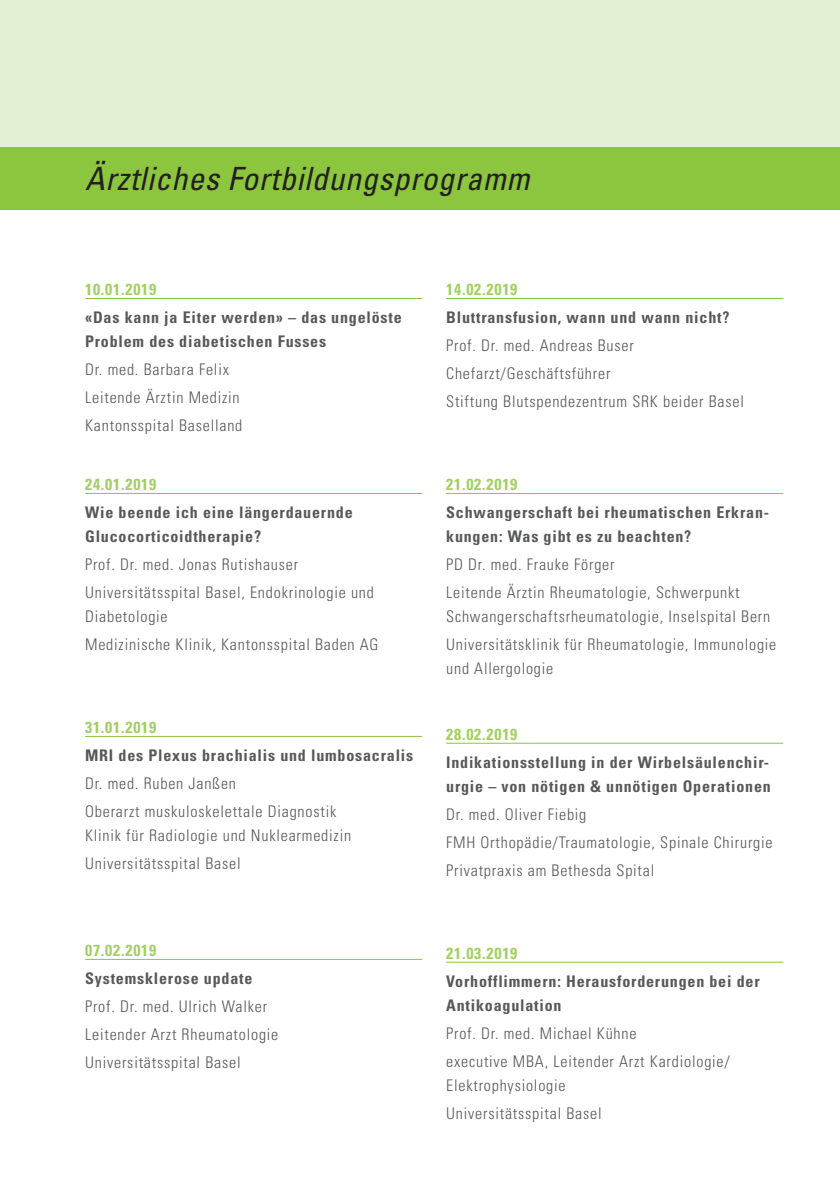
<style>
.page{position:relative;width:840px;height:1191px;background:#fff}
.page>*{position:absolute;margin:0;border:0;box-sizing:border-box;transform-origin:0 0}
.t1{font:italic condensed 32px "Univers LT Std";letter-spacing:.02em;color:#231f20}
.t2{font:300 condensed 16px/28px "Univers LT Std";letter-spacing:.05em;color:#57585a}
.t3{font:700 condensed 16px/24px "Univers LT Std";letter-spacing:.05em;color:#57585a}
.t4{font:700 condensed 16px "Univers LT Std";letter-spacing:.05em;color:#a2cf62}
</style>
<div class="page">
<div style="left:0;top:0;width:839px;height:147px;background:#e4f0d4"></div>
<div style="left:0;top:147px;width:839px;height:63px;background:#8bc63e"></div>
<hr style="left:85px;top:298px;width:337px;height:1px;background:#8bc63e">
<hr style="left:85px;top:493px;width:337px;height:1px;background:#8bc63e">
<hr style="left:85px;top:736px;width:337px;height:1px;background:#8bc63e">
<hr style="left:85px;top:959px;width:337px;height:1px;background:#8bc63e">
<hr style="left:446px;top:298px;width:336px;height:1px;background:#8bc63e">
<hr style="left:446px;top:493px;width:336px;height:1px;background:#8bc63e">
<hr style="left:446px;top:742px;width:336px;height:1px;background:#8bc63e">
<hr style="left:446px;top:961px;width:336px;height:1px;background:#8bc63e">
<h1 class="t1" style="left:85px;top:159px;width:445px">Ärztliches Fortbildungsprogramm</h1>
<p class="t4" style="left:85px;top:280px;width:73px">10.01.2019</p>
<p class="t3" style="left:85px;top:305px;width:318px">«Das kann ja Eiter werden» – das ungelöste<br>Problem des diabetischen Fusses</p>
<p class="t2" style="left:85px;top:355px;width:159px">Dr. med. Barbara Felix<br>Leitende Ärztin Medizin<br>Kantonsspital Baselland</p>
<p class="t4" style="left:85px;top:474px;width:73px">24.01.2019</p>
<p class="t3" style="left:85px;top:500px;width:269px">Wie beende ich eine längerdauernde<br>Glucocorticoidtherapie?</p>
<p class="t2" style="left:85px;top:550px;width:290px">Prof. Dr. med. Jonas Rutishauser<br>Universitätsspital Basel, Endokrinologie und</p>
<p class="t2" style="left:85px;top:602px;width:295px">Diabetologie<br>Medizinische Klinik, Kantonsspital Baden AG</p>
<p class="t4" style="left:85px;top:717px;width:73px">31.01.2019</p>
<p class="t3" style="left:85px;top:743px;width:329px">MRI des Plexus brachialis und lumbosacralis</p>
<p class="t2" style="left:85px;top:769px;width:252px">Dr. med. Ruben Janßen<br>Oberarzt muskuloskelettale Diagnostik</p>
<p class="t2" style="left:85px;top:821px;width:267px">Klinik für Radiologie und Nuklearmedizin<br>Universitätsspital Basel</p>
<p class="t4" style="left:85px;top:940px;width:73px">07.02.2019</p>
<p class="t3" style="left:85px;top:966px;width:169px">Systemsklerose update</p>
<p class="t2" style="left:85px;top:992px;width:195px">Prof. Dr. med. Ulrich Walker<br>Leitender Arzt Rheumatologie<br>Universitätsspital Basel</p>
<p class="t4" style="left:446px;top:280px;width:73px">14.02.2019</p>
<p class="t3" style="left:446px;top:305px;width:285px">Bluttransfusion, wann und wann nicht?</p>
<p class="t2" style="left:446px;top:331px;width:299px">Prof. Dr. med. Andreas Buser<br>Chefarzt/Geschäftsführer<br>Stiftung Blutspendezentrum SRK beider Basel</p>
<p class="t4" style="left:446px;top:474px;width:73px">21.02.2019</p>
<p class="t3" style="left:446px;top:500px;width:324px">Schwangerschaft bei rheumatischen Erkran&shy;kungen: Was gibt es zu beachten?</p>
<p class="t2" style="left:446px;top:550px;width:295px">PD Dr. med. Frauke Förger<br>Leitende Ärztin Rheumatologie, Schwerpunkt</p>
<p class="t2" style="left:446px;top:602px;width:331px">Schwangerschaftsrheumatologie, Inselspital Bern<br>Universitätsklinik für Rheumatologie, Immunologie</p>
<p class="t2" style="left:446px;top:654px;width:109px">und Allergologie</p>
<p class="t4" style="left:446px;top:724px;width:73px">28.02.2019</p>
<p class="t3" style="left:446px;top:750px;width:326px">Indikationsstellung in der Wirbelsäulenchir&shy;urgie – von nötigen &amp; unnötigen Operationen</p>
<p class="t2" style="left:446px;top:800px;width:328px">Dr. med. Oliver Fiebig<br>FMH Orthopädie/Traumatologie, Spinale Chirurgie<br>Privatpraxis am Bethesda Spital</p>
<p class="t4" style="left:446px;top:943px;width:73px">21.03.2019</p>
<p class="t3" style="left:446px;top:969px;width:315px">Vorhofflimmern: Herausforderungen bei der<br>Antikoagulation</p>
<p class="t2" style="left:446px;top:1019px;width:285px">Prof. Dr. med. Michael Kühne<br>executive MBA, Leitender Arzt Kardiologie/</p>
<p class="t2" style="left:446px;top:1071px;width:157px">Elektrophysiologie<br>Universitätsspital Basel</p>
</div>
